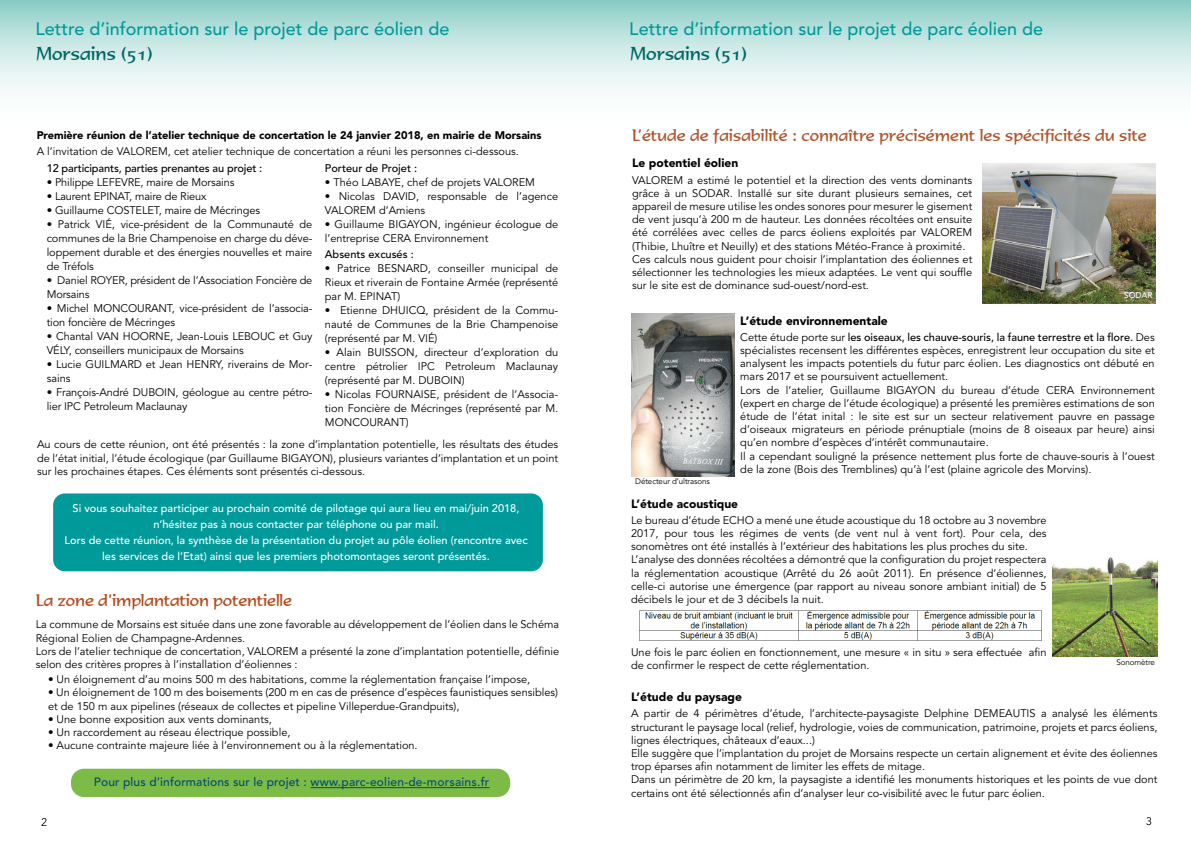
<style>
.page{position:relative;width:1191px;height:842px;background:#fff}
.page>*{position:absolute;margin:0;border:0;box-sizing:border-box;transform-origin:0 0}
.t1{font:500 18px "Avenir LT Std";color:#009a9a}
.t2{font:18px "Formal 436 BT";color:#006664}
.t3{font:16px "Formal 436 BT";color:#af552c}
.t4{font:16px "Formal 436 BT";letter-spacing:-.005em;color:#b14d1e}
.t5{font:900 12px "Avenir LT Std";color:#000}
.t6{font:500 12px "Avenir LT Std";letter-spacing:.01em;color:#014975}
.t7{font:11px/13.2px "Avenir LT Std";color:#000}
.t8{font:500 11px/16px "Avenir LT Std";color:#fff;text-align:center}
.t9{font:900 11px "Avenir LT Std";color:#000}
.t10{font:500 11px "Avenir LT Std";letter-spacing:-.01em;color:#000}
.t11{font:500 8.2px "Avenir LT Std";color:#fff}
.t12{font:8px "Avenir LT Std";letter-spacing:-.01em;color:#000}
.s1{color:#024975}
.s2{font-weight:500}
</style>
<div class="page">
<svg style="left:0;top:0;width:1191px;height:92px;background:#c7e6e3"></svg>
<div style="left:53px;top:493px;width:490px;height:78px;background:#009a9a;border-radius:12px"></div>
<div style="left:71px;top:769px;width:439px;height:28px;background:#7dbb47;border-radius:13px"></div>
<hr style="left:310px;top:787px;width:179px;height:1px;background:#024975">
<img style="left:632px;top:313px;width:102px;height:163px">
<img style="left:982px;top:163px;width:173px;height:140px">
<svg style="left:42px;top:818px;width:4px;height:8px"></svg>
<svg style="left:1146px;top:817px;width:5px;height:8px"></svg>
<img style="left:639px;top:610px;width:403px;height:31px">
<img style="left:1052px;top:557px;width:106px;height:99px">
<h1 class="t1" style="left:35px;top:19px;width:415px">Lettre d’information sur le projet de parc éolien de</h1>
<h1 class="t1" style="left:629px;top:19px;width:415px">Lettre d’information sur le projet de parc éolien de</h1>
<h1 class="t2" style="left:36px;top:42px;width:118px">Morsains (51)</h1>
<h1 class="t2" style="left:630px;top:42px;width:118px">Morsains (51)</h1>
<p class="t9" style="left:37px;top:128px;width:506px">Première réunion de l’atelier technique de concertation le 24 janvier 2018, en mairie de Morsains</p>
<p class="t7" style="left:37px;top:145px;width:484px">A l’invitation de VALOREM, cet atelier technique de concertation a réuni les personnes ci-dessous.</p>
<p class="t10" style="left:325px;top:162px;width:94px">Porteur de Projet :</p>
<p class="t7" style="left:325px;top:176px;width:212px">• Théo LABAYE, chef de projets VALOREM</p>
<p class="t7" style="left:325px;top:190px;width:235px;line-height:14px">• Nicolas DAVID, responsable de l’agence<br>VALOREM d’Amiens</p>
<p class="t7" style="left:325px;top:218px;width:235px;line-height:14px">• Guillaume BIGAYON, ingénieur écologue de l’entreprise CERA Environnement</p>
<p class="t10" style="left:325px;top:248px;width:90px">Absents excusés :</p>
<p class="t7" style="left:325px;top:262px;width:235px;line-height:14px;text-align:justify">• Patrice BESNARD, conseiller municipal de Rieux et riverain de Fontaine Armée (représenté par M. EPINAT)</p>
<p class="t7" style="left:325px;top:304px;width:235px;line-height:14px;text-align:justify">• Etienne DHUICQ, président de la Commu&shy;nauté de Communes de la Brie Champenoise (représenté par M. VIÉ)</p>
<p class="t7" style="left:325px;top:346px;width:235px;line-height:14px;text-align:justify">• Alain BUISSON, directeur d’exploration du centre pétrolier IPC Petroleum Maclaunay (représenté par M. DUBOIN)</p>
<p class="t7" style="left:325px;top:388px;width:235px;line-height:14px;text-align:justify">• Nicolas FOURNAISE, président de l’Associa&shy;tion Foncière de Mécringes (représenté par M.<br>MONCOURANT)</p>
<p class="t10" style="left:47px;top:162px;width:217px">12 participants, parties prenantes au projet :</p>
<p class="t7" style="left:47px;top:176px;width:189px">• Philippe LEFEVRE, maire de Morsains</p>
<p class="t7" style="left:47px;top:190px;width:161px">• Laurent EPINAT, maire de Rieux</p>
<p class="t7" style="left:47px;top:204px;width:215px">• Guillaume COSTELET, maire de Mécringes</p>
<p class="t7" style="left:47px;top:217px;width:267px;line-height:14px;text-align:justify">• Patrick VIÉ, vice-président de la Communauté de communes de la Brie Champenoise en charge du déve&shy;loppement durable et des énergies nouvelles et maire de Tréfols</p>
<p class="t7" style="left:47px;top:273px;width:267px;line-height:14px">• Daniel ROYER, président de l’Association Foncière de<br>Morsains</p>
<p class="t7" style="left:47px;top:301px;width:267px;line-height:14px">• Michel MONCOURANT, vice-président de l’associa&shy;tion foncière de Mécringes</p>
<p class="t7" style="left:47px;top:329px;width:267px;line-height:14px">• Chantal VAN HOORNE, Jean-Louis LEBOUC et Guy<br>VÉLY, conseillers municipaux de Morsains</p>
<p class="t7" style="left:47px;top:357px;width:267px;line-height:14px">• Lucie GUILMARD et Jean HENRY, riverains de Mor&shy;sains</p>
<p class="t7" style="left:47px;top:385px;width:267px;line-height:14px">• François-André DUBOIN, géologue au centre pétro&shy;lier IPC Petroleum Maclaunay</p>
<p class="t7" style="left:37px;top:438px;width:523px;text-align:justify">Au cours de cette réunion, ont été présentés : la zone d’implantation potentielle, les résultats des études de l’état initial, l’étude écologique (par Guillaume BIGAYON), plusieurs variantes d’implantation et un point sur les prochaines étapes. Ces éléments sont présentés ci-dessous.</p>
<p class="t8" style="left:64px;top:500px;width:465px">Si vous souhaitez participer au prochain comité de pilotage qui aura lieu en mai/juin 2018, n’hésitez pas à nous contacter par téléphone ou par mail.<br>Lors de cette réunion, la synthèse de la présentation du projet au pôle éolien (rencontre avec les services de l’Etat) ainsi que les premiers photomontages seront présentés.</p>
<h2 class="t4" style="left:36px;top:591px;width:258px">La zone d’implantation potentielle</h2>
<p class="t7" style="left:36px;top:618px;width:525px">La commune de Morsains est située dans une zone favorable au développement de l’éolien dans le Schéma Régional Eolien de Champagne-Ardennes.<br>Lors de l’atelier technique de concertation, VALOREM a présenté la zone d’implantation potentielle, définie selon des critères propres à l’installation d’éoliennes :</p>
<p class="t7" style="left:48px;top:673px;width:484px">• Un éloignement d’au moins 500 m des habitations, comme la réglementation française l’impose,</p>
<p class="t7" style="left:48px;top:686px;width:511px">• Un éloignement de 100 m des boisements (200 m en cas de présence d’espèces faunistiques sensibles) et de 150 m aux pipelines (réseaux de collectes et pipeline Villeperdue-Grandpuits),</p>
<p class="t7" style="left:48px;top:713px;width:225px">• Une bonne exposition aux vents dominants,</p>
<p class="t7" style="left:48px;top:726px;width:244px">• Un raccordement au réseau électrique possible,</p>
<p class="t7" style="left:48px;top:739px;width:371px">• Aucune contrainte majeure liée à l’environnement ou à la réglementation.</p>
<p class="t6" style="left:94px;top:775px;width:397px">Pour plus d’informations sur le projet : <span class="s1">www.parc-eolien-de-morsains.fr</span></p>
<h2 class="t3" style="left:632px;top:126px;width:516px">L’étude de faisabilité : connaître précisément les spécificités du site</h2>
<p class="t5" style="left:632px;top:156px;width:108px">Le potentiel éolien</p>
<p class="t7" style="left:632px;top:173px;width:342px">VALOREM a estimé le potentiel et la direction des vents dominants grâce à un SODAR. Installé sur site durant plusieurs semaines, cet appareil de mesure utilise les ondes sonores pour mesurer le gisement de vent jusqu’à 200 m de hauteur. Les données récoltées ont ensuite été corrélées avec celles de parcs éoliens exploités par VALOREM (Thibie, Lhuître et Neuilly) et des stations Météo-France à proximité.<br>Ces calculs nous guident pour choisir l’implantation des éoliennes et sélectionner les technologies les mieux adaptées. Le vent qui souffle sur le site est de dominance sud-ouest/nord-est.</p>
<p class="t11" style="left:1124px;top:290px;width:30px">SODAR</p>
<p class="t12" style="left:635px;top:476px;width:76px">Détecteur d’ultrasons</p>
<p class="t5" style="left:740px;top:313px;width:149px">L’étude environnementale</p>
<p class="t7" style="left:740px;top:331px;width:416px">Cette étude porte sur <span class="s2">les oiseaux, les chauve-souris, la faune terrestre et la flore.</span> Des spécialistes recensent les différentes espèces, enregistrent leur occupation du site et analysent les impacts potentiels du futur parc éolien. Les diagnostics ont débuté en mars 2017 et se poursuivent actuellement.<br>Lors de l’atelier, Guillaume BIGAYON du bureau d’étude CERA Environnement (expert en charge de l’étude écologique) a présenté les premières estimations de son étude de l’état inital : le site est sur un secteur relativement pauvre en passage d’oiseaux migrateurs en période prénuptiale (moins de 8 oiseaux par heure) ainsi qu’en nombre d’espèces d’intérêt communautaire.<br>Il a cependant souligné la présence nettement plus forte de chauve-souris à l’ouest de la zone (Bois des Tremblines) qu’à l’est (plaine agricole des Morvins).</p>
<p class="t5" style="left:631px;top:496px;width:109px">L’étude acoustique</p>
<p class="t7" style="left:631px;top:514px;width:417px">Le bureau d’étude ECHO a mené une étude acoustique du 18 octobre au 3 novembre 2017, pour tous les régimes de vents (de vent nul à vent fort). Pour cela, des sonomètres ont été installés à l’extérieur des habitations les plus proches du site.<br>L’analyse des données récoltées a démontré que la configuration du projet respectera la réglementation acoustique (Arrêté du 26 août 2011). En présence d’éoliennes, celle-ci autorise une émergence (par rapport au niveau sonore ambiant initial) de 5 décibels le jour et de 3 décibels la nuit.</p>
<p class="t7" style="left:631px;top:646px;width:417px">Une fois le parc éolien en fonctionnement, une mesure « in situ » sera effectuée afin de confirmer le respect de cette réglementation.</p>
<p class="t12" style="left:1116px;top:657px;width:40px">Sonomètre</p>
<p class="t5" style="left:631px;top:690px;width:112px">L’étude du paysage</p>
<p class="t7" style="left:631px;top:707px;width:528px">A partir de 4 périmètres d’étude, l’architecte-paysagiste Delphine DEMEAUTIS a analysé les éléments structurant le paysage local (relief, hydrologie, voies de communication, patrimoine, projets et parcs éoliens, lignes électriques, châteaux d’eaux...)<br>Elle suggère que l’implantation du projet de Morsains respecte un certain alignement et évite des éoliennes trop éparses afin notamment de limiter les effets de mitage.<br>Dans un périmètre de 20 km, la paysagiste a identifié les monuments historiques et les points de vue dont certains ont été sélectionnés afin d’analyser leur co-visibilité avec le futur parc éolien.</p>
</div>
